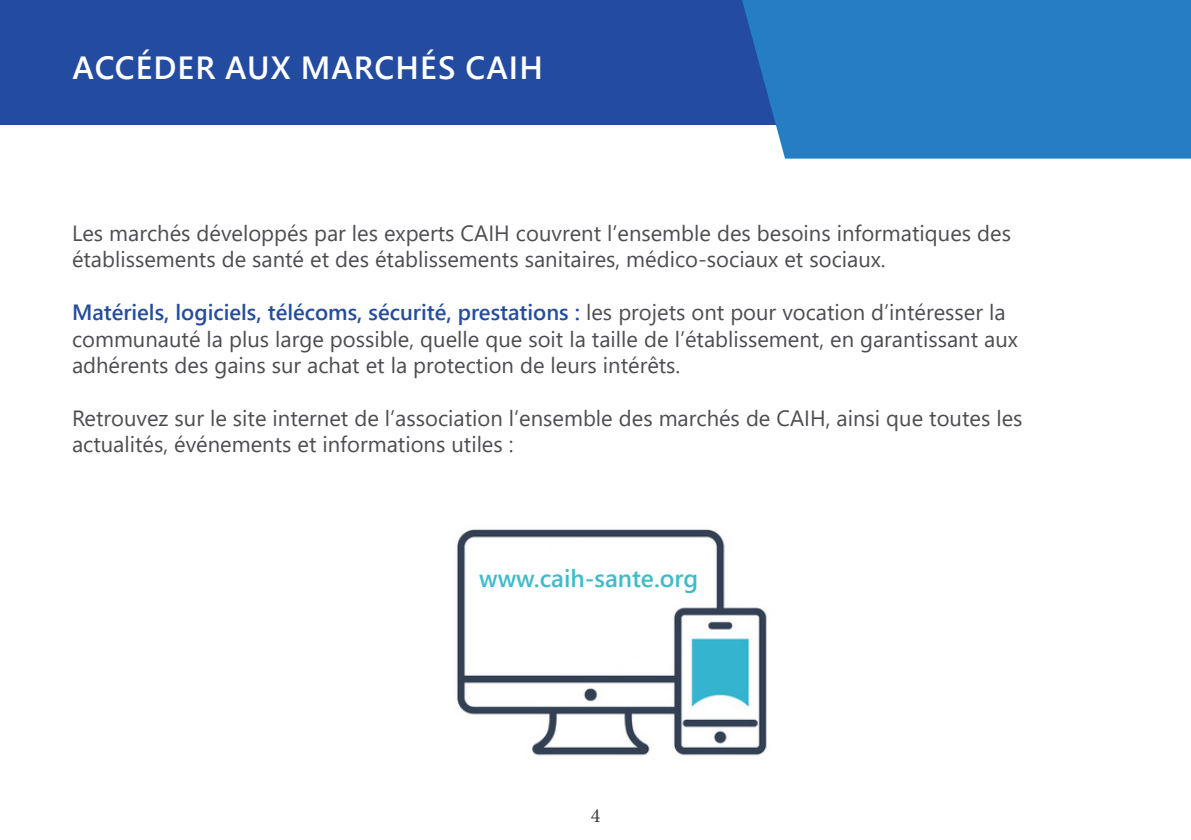
<style>
.page{position:relative;width:1191px;height:840px;background:#fff}
.page>*{position:absolute;margin:0;border:0;box-sizing:border-box;transform-origin:0 0}
.t1{font:600 32px "Segoe UI";letter-spacing:.035em;color:#fff}
.t2{font:600 24.6px "Segoe UI";color:#41bbc9}
.t3{font:22px/26.4px "Segoe UI";color:#4e4c50}
.t4{font:20px "Minion Pro";color:#3d3b41}
.s1{font-weight:600;color:#254d9c}
</style>
<div class="page">
<div style="left:0;top:0;width:898px;height:125px;background:#234ba0"></div>
<div style="left:742px;top:0;width:449px;height:158px;background:#247ec1"></div>
<img style="left:457px;top:529px;width:310px;height:227px">
<h1 class="t1" style="left:73px;top:37px;width:472px">ACCÉDER AUX MARCHÉS CAIH</h1>
<p class="t3" style="left:72px;top:218px;width:940px">Les marchés développés par les experts CAIH couvrent l’ensemble des besoins informatiques des établissements de santé et des établissements sanitaires, médico-sociaux et sociaux.</p>
<p class="t3" style="left:72px;top:297px;width:947px"><span class="s1">Matériels, logiciels, télécoms, sécurité, prestations :</span> les projets ont pour vocation d’intéresser la communauté la plus large possible, quelle que soit la taille de l’établissement, en garantissant aux adhérents des gains sur achat et la protection de leurs intérêts.</p>
<p class="t3" style="left:72px;top:402px;width:952px">Retrouvez sur le site internet de l’association l’ensemble des marchés de CAIH, ainsi que toutes les actualités, événements et informations utiles :</p>
<p class="t2" style="left:479px;top:554px;width:220px">www.caih-sante.org</p>
<p class="t4" style="left:590px;top:801px;width:11px">4</p>
</div>
